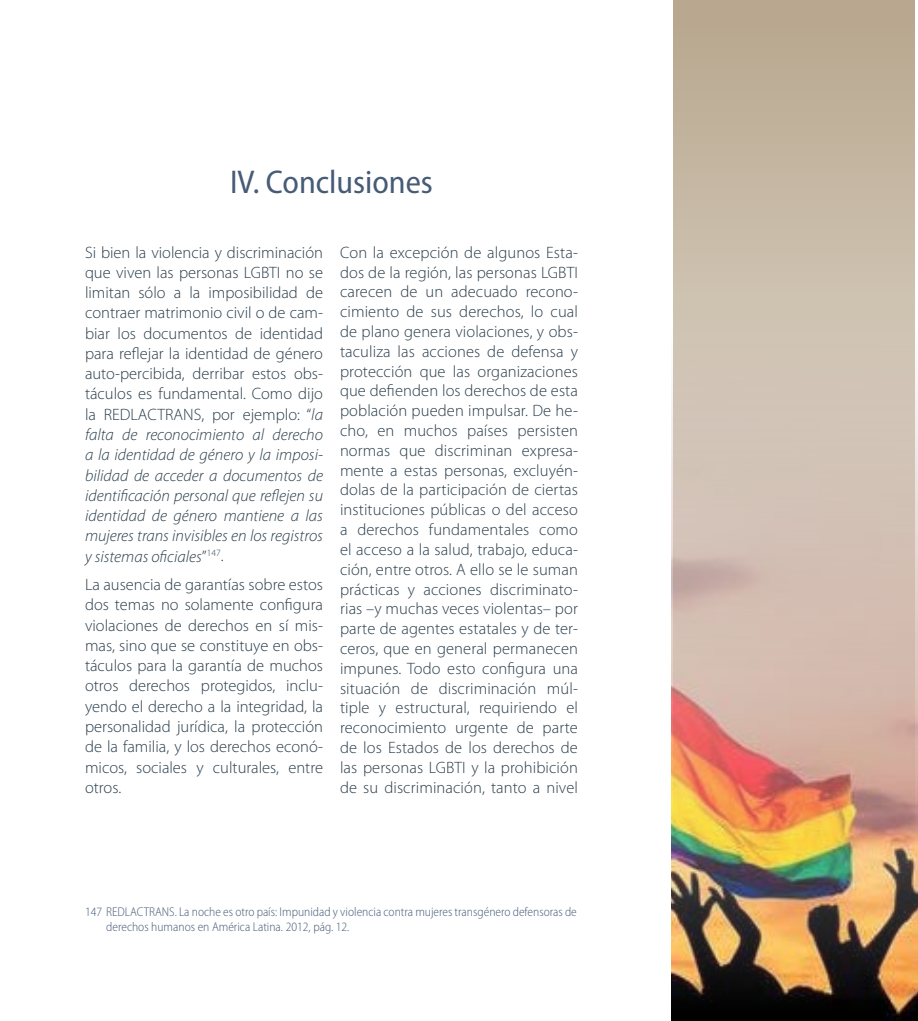
<style>
.page{position:relative;width:918px;height:1021px;background:#fff}
.page>*{position:absolute;margin:0;border:0;box-sizing:border-box;transform-origin:0 0}
.t1{font:semi-condensed 33px "Myriad Pro";color:#465b76}
.t2{font:300 16.5px/19.8px "Myriad Pro";color:#2a3d4a;text-align:justify}
.t3{font:300 semi-condensed 12.75px/15.3px "Myriad Pro";color:#465b76}
.s1{font-style:italic}
</style>
<div class="page">
<svg style="left:673px;top:0;width:242px;height:308px"></svg>
<img style="left:672px;top:308px;width:246px;height:712px">
<h1 class="t1" style="left:230px;top:161px;width:204px">IV. Conclusiones</h1>
<p class="t2" style="left:85px;top:242px;width:239px;line-height:20.2px">Si bien la violencia y discriminación que viven las personas LGBTI no se limitan sólo a la imposibilidad de contraer matrimonio civil o de cam&shy;biar los documentos de identidad para reflejar la identidad de género auto-percibida, derribar estos obs&shy;táculos es fundamental. Como dijo la REDLACTRANS, por ejemplo: “<span class="s1">la falta de reconocimiento al derecho a la identidad de género y la imposi&shy;bilidad de acceder a documentos de identificación personal que reflejen su identidad de género mantiene a las mujeres trans invisibles en los registros y sistemas oficiales</span>”<sup>147</sup>.</p>
<p class="t2" style="left:85px;top:574px;width:239px;line-height:20.2px">La ausencia de garantías sobre estos dos temas no solamente configura violaciones de derechos en sí mis&shy;mas, sino que se constituye en obs&shy;táculos para la garantía de muchos otros derechos protegidos, inclu&shy;yendo el derecho a la integridad, la personalidad jurídica, la protección de la familia, y los derechos econó&shy;micos, sociales y culturales, entre otros.</p>
<p class="t2" style="left:340px;top:242px;width:239px">Con la excepción de algunos Esta&shy;dos de la región, las personas LGBTI carecen de un adecuado recono&shy;cimiento de sus derechos, lo cual de plano genera violaciones, y obs&shy;taculiza las acciones de defensa y protección que las organizaciones que defienden los derechos de esta población pueden impulsar. De he&shy;cho, en muchos países persisten normas que discriminan expresa&shy;mente a estas personas, excluyén&shy;dolas de la participación de ciertas instituciones públicas o del acceso a derechos fundamentales como el acceso a la salud, trabajo, educa&shy;ción, entre otros. A ello se le suman prácticas y acciones discriminato&shy;rias –y muchas veces violentas– por parte de agentes estatales y de ter&shy;ceros, que en general permanecen impunes. Todo esto configura una situación de discriminación múl&shy;tiple y estructural, requiriendo el reconocimiento urgente de parte de los Estados de los derechos de las personas LGBTI y la prohibición de su discriminación, tanto a nivel</p>
<p class="t3" style="left:106px;top:903px;width:472px;text-indent:-21px">147 REDLACTRANS. La noche es otro país: Impunidad y violencia contra mujeres transgénero defensoras de derechos humanos en América Latina. 2012, pág. 12.</p>
</div>
